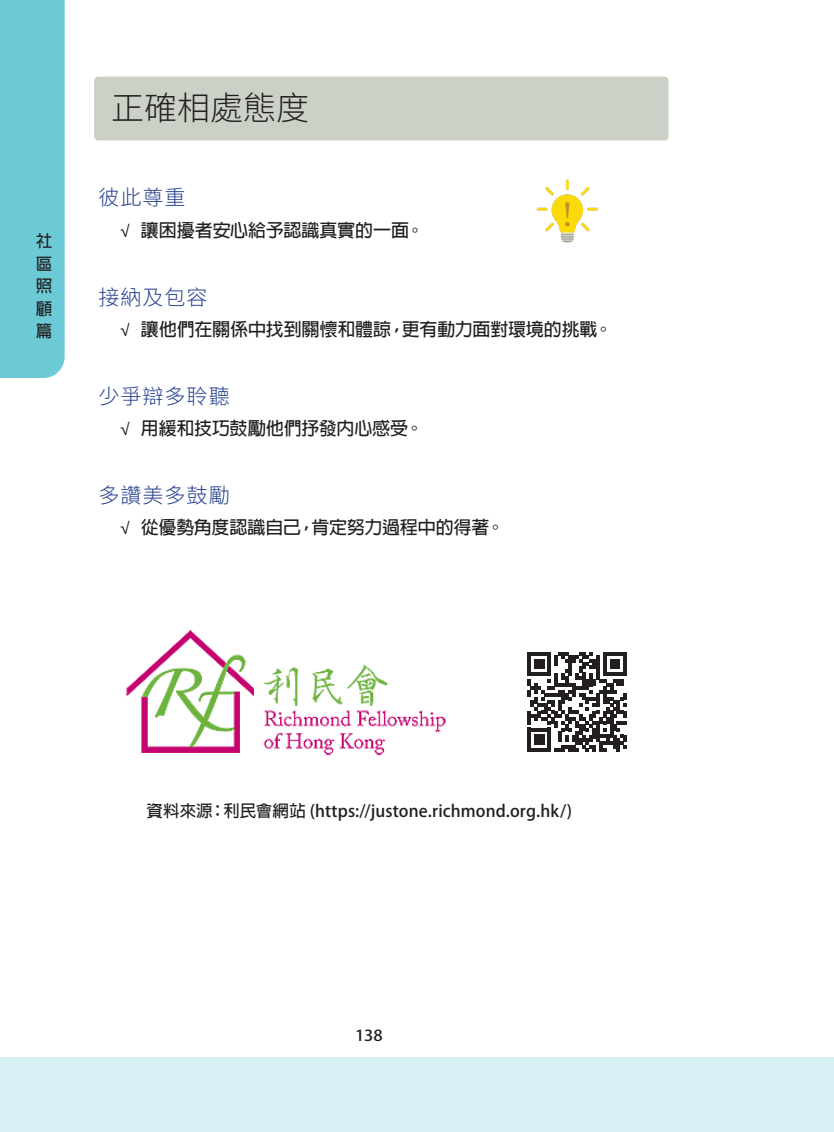
<style>
.page{position:relative;width:834px;height:1132px;background:#fff}
.page>*{position:absolute;margin:0;border:0;box-sizing:border-box;transform-origin:0 0}
.Tips_Box{font:300 33px "Source Han Sans HK";color:#231f20}
.小標題{font:300 21px "Source Han Sans HK";letter-spacing:.05em;color:#253f8e}
.t1{font:700 18px "Adobe Fan Heiti Std";letter-spacing:-.01em;color:#231f20}
.內文{font:700 16.5px/22.5px "Adobe Fan Heiti Std";letter-spacing:.005em;color:#231f20;text-align:justify}
.t2{font:700 15px "Adobe Fan Heiti Std";color:#231f20;scale:1.1 1}
</style>
<div class="page">
<div style="left:0;top:0;width:65px;height:378px;background:#6ccad6"></div>
<div style="left:0;top:1056px;width:833px;height:75px;background:#d8f1f4"></div>
<div style="left:94px;top:77px;width:574px;height:63px;background:#cbd1c7;border-radius:4px"></div>
<img style="left:126px;top:629px;width:320px;height:127px">
<svg style="left:527px;top:652px;width:100px;height:99px"></svg>
<img style="left:536px;top:179px;width:62px;height:64px">
<p class="內文" style="left:36px;top:230px;width:18px">社區照顧篇</p>
<p class="Tips_Box" style="left:111px;top:89px;width:199px">正確相處態度</p>
<p class="小標題" style="left:98px;top:186px;width:89px">彼此尊重</p>
<p class="t1" style="left:141px;top:219px;width:284px">讓困擾者安心給予認識真實的一面。</p>
<p class="小標題" style="left:98px;top:285px;width:111px">接納及包容</p>
<p class="t1" style="left:141px;top:318px;width:473px">讓他們在關係中找到關懷和體諒，更有動力面對環境的挑戰。</p>
<p class="小標題" style="left:98px;top:384px;width:133px">少爭辯多聆聽</p>
<p class="t1" style="left:141px;top:417px;width:284px">用緩和技巧鼓勵他們抒發內心感受。</p>
<p class="小標題" style="left:98px;top:483px;width:133px">多讚美多鼓勵</p>
<p class="t1" style="left:141px;top:516px;width:365px">從優勢角度認識自己，肯定努力過程中的得著。</p>
<p class="內文" style="left:146px;top:799px;width:427px">資料來源：利民會網站 (https://justone.richmond.org.hk/)</p>
<p class="t2" style="left:355px;top:1025px;width:27px">138</p>
</div>
